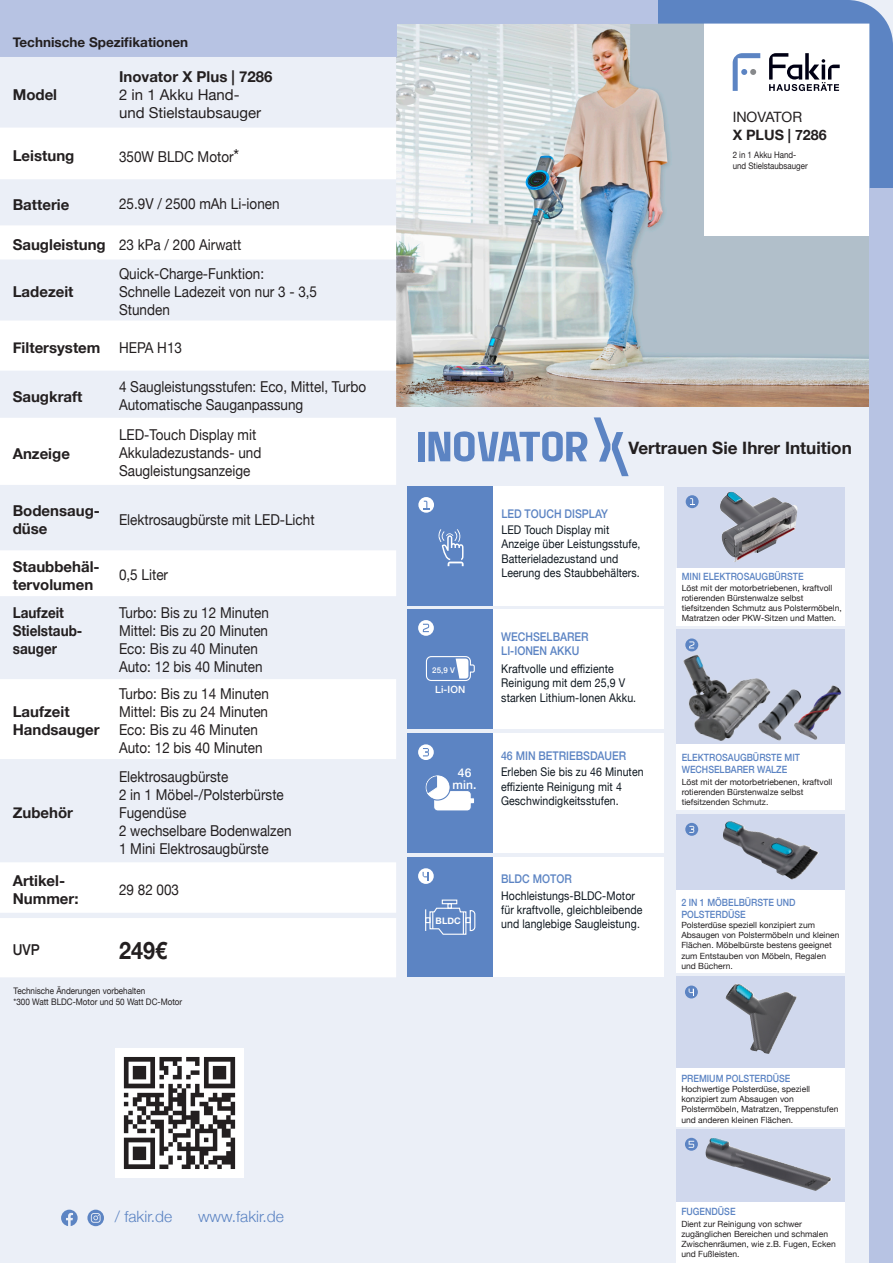
<style>
.page{position:relative;width:893px;height:1263px;background:#ebeff7}
.page>*{position:absolute;margin:0;border:0;box-sizing:border-box;transform-origin:0 0}
.t1{font:700 24px "Helvetica Neue";color:#231f20;scale:.9 1}
.t2{font:700 17.1px "Helvetica Neue";color:#231f20}
.t3{font:300 15.6px "Helvetica Neue";color:#5c84c3}
.t4{font:15px/18px "Helvetica Neue";color:#231f20;scale:.9 1}
.t5{font:700 15px/18px "Helvetica Neue";color:#231f20}
.t6{font:15px/18px "Helvetica Neue";color:#231f20}
.t7{font:700 15px/18px "Helvetica Neue";color:#231f20;scale:.9 1}
.t8{font:500 15px "Helvetica Neue";color:#231f20;scale:.9 1}
.t9{font:700 14.25px "Helvetica Neue";color:#231f20}
.t10{font:14.25px "Helvetica Neue";color:#231f20}
.t11{font:700 13.5px "Helvetica Neue";color:#231f20}
.t12{font:12px/14.4px "Helvetica Neue";letter-spacing:.01em;color:#0e171f;scale:.88 1}
.t13{font:500 12px/14.4px "Helvetica Neue";color:#5c84c3;scale:.88 1}
.t14{font:500 12px/12px "Helvetica Neue";color:#fff;text-align:center}
.t15{font:500 10.05px/12px "Helvetica Neue";color:#5c84c3;scale:.88 1}
.t16{font:500 10.05px "Helvetica Neue";color:#fff}
.t17{font:9px/10.8px "Helvetica Neue";color:#231f20;scale:.9 1}
.t18{font:9px/10.8px "Helvetica Neue";color:#231f20;scale:.88 1}
.t19{font:700 9px "Helvetica Neue";color:#fff}
.t20{font:8.55px/10.2px "Helvetica Neue";color:#231f20}
.t21{font:500 7.8px "Helvetica Neue";color:#fff}
.s1{font-size:18px}
.s2{font-weight:700}
.s3{font-weight:400}
</style>
<div class="page">
<img style="left:115px;top:1049px;width:129px;height:128px">
<div style="left:0;top:918px;width:396px;height:59px;background:#fff"></div>
<img style="left:397px;top:24px;width:472px;height:382px">
<div style="left:704px;top:24px;width:165px;height:212px;background:#fff"></div>
<div style="left:0;top:0;width:657px;height:24px;background:#b7c3e3"></div>
<div style="left:869px;top:189px;width:24px;height:1074px;background:#b7c3e3"></div>
<svg style="left:657px;top:0;width:236px;height:189px"></svg>
<div style="left:0;top:24px;width:396px;height:33px;background:#b7c3e3"></div>
<svg style="left:0;top:128px;width:396px;height:357px;fill:#fff"></svg>
<svg style="left:0;top:550px;width:396px;height:363px"></svg>
<div style="left:422px;top:857px;width:242px;height:120px;background:#fff"></div>
<div style="left:407px;top:857px;width:86px;height:120px;background:#5c84c3"></div>
<div style="left:422px;top:486px;width:242px;height:119px;background:#fff"></div>
<div style="left:408px;top:486px;width:85px;height:119px;background:#5c84c3"></div>
<svg style="left:418px;top:497px;width:16px;height:16px"></svg>
<svg style="left:424px;top:501px;width:6px;height:8px"></svg>
<div style="left:422px;top:609px;width:242px;height:120px;background:#fff"></div>
<div style="left:407px;top:609px;width:86px;height:120px;background:#5c84c3"></div>
<svg style="left:418px;top:620px;width:16px;height:16px"></svg>
<svg style="left:423px;top:624px;width:6px;height:8px"></svg>
<div style="left:422px;top:734px;width:242px;height:119px;background:#fff"></div>
<div style="left:407px;top:734px;width:86px;height:119px;background:#5c84c3"></div>
<svg style="left:418px;top:744px;width:16px;height:16px"></svg>
<svg style="left:423px;top:748px;width:6px;height:8px"></svg>
<svg style="left:425px;top:903px;width:51px;height:32px"></svg>
<div style="left:442px;top:899px;width:15px;height:5px;border:1px solid #fff"></div>
<svg style="left:418px;top:868px;width:16px;height:16px"></svg>
<svg style="left:423px;top:872px;width:6px;height:8px"></svg>
<svg style="left:425px;top:656px;width:50px;height:25px"></svg>
<svg style="left:425px;top:775px;width:49px;height:36px"></svg>
<svg style="left:438px;top:529px;width:26px;height:37px"></svg>
<div style="left:677px;top:487px;width:168px;height:81px;background:#d0d8ed"></div>
<img style="left:720px;top:492px;width:78px;height:70px">
<div style="left:676px;top:568px;width:169px;height:58px;background:#fff"></div>
<div style="left:686px;top:495px;width:13px;height:13px;background:#5c84c3;border-radius:50%"></div>
<svg style="left:690px;top:498px;width:5px;height:7px"></svg>
<div style="left:676px;top:889px;width:168px;height:83px;background:#fff"></div>
<div style="left:676px;top:814px;width:168px;height:76px;background:#d0d8ed"></div>
<img style="left:723px;top:821px;width:77px;height:59px">
<svg style="left:685px;top:823px;width:13px;height:13px"></svg>
<svg style="left:689px;top:826px;width:5px;height:7px"></svg>
<div style="left:676px;top:630px;width:168px;height:115px;background:#d0d8ed"></div>
<img style="left:797px;top:685px;width:45px;height:55px">
<img style="left:683px;top:641px;width:114px;height:100px">
<div style="left:676px;top:744px;width:168px;height:65px;background:#fff"></div>
<svg style="left:685px;top:638px;width:13px;height:13px"></svg>
<svg style="left:689px;top:641px;width:5px;height:7px"></svg>
<div style="left:676px;top:1068px;width:168px;height:59px;background:#fff"></div>
<div style="left:676px;top:977px;width:168px;height:91px;background:#d0d8ed"></div>
<img style="left:725px;top:983px;width:72px;height:71px">
<svg style="left:685px;top:985px;width:13px;height:13px"></svg>
<svg style="left:689px;top:988px;width:5px;height:7px"></svg>
<div style="left:676px;top:1202px;width:168px;height:61px;background:#fff"></div>
<div style="left:676px;top:1129px;width:168px;height:73px;background:#d0d8ed"></div>
<img style="left:706px;top:1138px;width:126px;height:53px">
<svg style="left:685px;top:1138px;width:13px;height:13px"></svg>
<svg style="left:689px;top:1141px;width:5px;height:7px"></svg>
<svg style="left:428px;top:431px;width:159px;height:31px"></svg>
<div style="left:418px;top:432px;width:6px;height:29px;background:#5c84c3"></div>
<svg style="left:594px;top:417px;width:35px;height:59px"></svg>
<svg style="left:87px;top:1209px;width:17px;height:17px"></svg>
<svg style="left:61px;top:1209px;width:17px;height:17px"></svg>
<h3 class="t11" style="left:13px;top:31px;width:177px">Technische Spezifikationen</h3>
<h3 class="t5" style="left:13px;top:86px;width:46px">Model</h3>
<h3 class="t5" style="left:119px;top:68px;width:155px">Inovator X Plus | 7286</h3>
<h3 class="t6" style="left:119px;top:86px;width:143px">2 in 1 Akku Hand&shy;und Stielstaubsauger</h3>
<h3 class="t5" style="left:13px;top:147px;width:63px">Leistung</h3>
<h3 class="t4" style="left:119px;top:149px;width:135px">350W BLDC Motor<span class="s1">*</span></h3>
<h3 class="t5" style="left:13px;top:196px;width:58px">Batterie</h3>
<h3 class="t4" style="left:119px;top:196px;width:180px">25.9V / 2500 mAh Li-ionen</h3>
<h3 class="t4" style="left:13px;top:236px;width:255px"><span class="s2">Saugleistung</span> 23 kPa / 200 Airwatt</h3>
<h3 class="t5" style="left:13px;top:283px;width:62px">Ladezeit</h3>
<h3 class="t4" style="left:119px;top:266px;width:222px">Quick-Charge-Funktion:<br>Schnelle Ladezeit von nur 3 - 3,5<br>Stunden</h3>
<h3 class="t5" style="left:13px;top:339px;width:171px">Filtersystem <span class="s3">HEPA H13</span></h3>
<h3 class="t5" style="left:13px;top:388px;width:71px">Saugkraft</h3>
<h3 class="t4" style="left:119px;top:379px;width:276px">4 Saugleistungsstufen: Eco, Mittel, Turbo<br>Automatische Sauganpassung</h3>
<h3 class="t5" style="left:13px;top:445px;width:59px">Anzeige</h3>
<h3 class="t4" style="left:119px;top:427px;width:160px">LED-Touch Display mit<br>Akkuladezustands- und<br>Saugleistungsanzeige</h3>
<h3 class="t5" style="left:13px;top:502px;width:89px">Bodensaug&shy;düse</h3>
<h3 class="t4" style="left:119px;top:511px;width:219px">Elektrosaugbürste mit LED-Licht</h3>
<h3 class="t5" style="left:13px;top:558px;width:88px">Staubbehäl&shy;tervolumen</h3>
<h3 class="t4" style="left:119px;top:567px;width:56px">0,5 Liter</h3>
<h3 class="t7" style="left:13px;top:604px;width:79px">Laufzeit<br>Stielstaub&shy;sauger</h3>
<h3 class="t4" style="left:119px;top:604px;width:168px">Turbo: Bis zu 12 Minuten<br>Mittel: Bis zu 20 Minuten<br>Eco: Bis zu 40 Minuten<br>Auto: 12 bis 40 Minuten</h3>
<h3 class="t5" style="left:13px;top:703px;width:88px">Laufzeit<br>Handsauger</h3>
<h3 class="t4" style="left:119px;top:686px;width:168px">Turbo: Bis zu 14 Minuten<br>Mittel: Bis zu 24 Minuten<br>Eco: Bis zu 46 Minuten<br>Auto: 12 bis 40 Minuten</h3>
<h3 class="t5" style="left:13px;top:804px;width:62px">Zubehör</h3>
<h3 class="t4" style="left:119px;top:768px;width:193px">Elektrosaugbürste<br>2 in 1 Möbel-/Polsterbürste<br>Fugendüse<br>2 wechselbare Bodenwalzen<br>1 Mini Elektrosaugbürste</h3>
<h3 class="t5" style="left:13px;top:872px;width:67px">Artikel-<br>Nummer:</h3>
<h3 class="t4" style="left:119px;top:881px;width:68px">29 82 003</h3>
<h3 class="t8" style="left:13px;top:937px;width:32px">UVP</h3>
<h1 class="t1" style="left:119px;top:932px;width:55px">249€</h1>
<p class="t17" style="left:14px;top:986px;width:189px">Technische Änderungen vorbehalten<br>*300 Watt BLDC-Motor und 50 Watt DC-Motor</p>
<h3 class="t3" style="left:115px;top:1204px;width:59px">/ fakir.de</h3>
<h3 class="t3" style="left:198px;top:1204px;width:87px">www.fakir.de</h3>
<h3 class="t10" style="left:733px;top:107px;width:71px">INOVATOR</h3>
<h3 class="t9" style="left:733px;top:123px;width:96px">X PLUS | 7286</h3>
<p class="t18" style="left:733px;top:150px;width:87px">2 in 1 Akku Hand&shy;und Stielstaubsauger</p>
<p class="t21" style="left:432px;top:664px;width:24px">25,9 V</p>
<p class="t16" style="left:435px;top:681px;width:32px">Li-ION</p>
<h3 class="t14" style="left:453px;top:766px;width:25px">46 min.</h3>
<h2 class="t2" style="left:629px;top:434px;width:225px">Vertrauen Sie Ihrer Intuition</h2>
<h3 class="t13" style="left:501px;top:505px;width:123px">LED TOUCH DISPLAY</h3>
<h3 class="t12" style="left:501px;top:523px;width:159px">LED Touch Display mit<br>Anzeige über Leistungsstufe,<br>Batterieladezustand und<br>Leerung des Staubbehälters.</h3>
<h3 class="t13" style="left:501px;top:628px;width:101px">WECHSELBARER<br>LI-IONEN AKKU</h3>
<h3 class="t12" style="left:501px;top:662px;width:155px">Kraftvolle und effiziente<br>Reinigung mit dem 25,9 V starken Lithium-Ionen Akku.</h3>
<h3 class="t13" style="left:501px;top:747px;width:144px">46 MIN BETRIEBSDAUER</h3>
<h3 class="t12" style="left:501px;top:765px;width:164px">Erleben Sie bis zu 46 Minuten effiziente Reinigung mit 4<br>Geschwindigkeitsstufen.</h3>
<p class="t15" style="left:682px;top:569px;width:140px">MINI ELEKTROSAUGBÜRSTE</p>
<p class="t20" style="left:682px;top:583px;width:162px">Löst mit der motorbetriebenen, kraftvoll rotierenden Bürstenwalze selbst tiefsitzenden Schmutz aus Polstermöbeln, Matratzen oder PKW-Sitzen und Matten.</p>
<p class="t15" style="left:682px;top:751px;width:136px">ELEKTROSAUGBÜRSTE MIT<br>WECHSELBARER WALZE</p>
<p class="t20" style="left:682px;top:777px;width:152px">Löst mit der motorbetriebenen, kraftvoll rotierenden Bürstenwalze selbst tiefsitzenden Schmutz.</p>
<p class="t19" style="left:436px;top:913px;width:27px">BLDC</p>
<h3 class="t13" style="left:501px;top:871px;width:82px">BLDC MOTOR</h3>
<h3 class="t12" style="left:501px;top:889px;width:162px">Hochleistungs-BLDC-Motor für kraftvolle, gleichbleibende und langlebige Saugleistung.</h3>
<p class="t15" style="left:681px;top:895px;width:131px">2 IN 1 MÖBELBÜRSTE UND<br>POLSTERDÜSE</p>
<p class="t20" style="left:681px;top:920px;width:160px">Polsterdüse speziell konzipiert zum Absaugen von Polstermöbeln und kleinen Flächen. Möbelbürste bestens geeignet zum Entstauben von Möbeln, Regalen und Büchern.</p>
<p class="t15" style="left:681px;top:1071px;width:125px">PREMIUM POLSTERDÜSE</p>
<p class="t20" style="left:681px;top:1084px;width:159px">Hochwertige Polsterdüse, speziell konzipiert zum Absaugen von Polstermöbeln, Matratzen, Treppenstufen und anderen kleinen Flächen.</p>
<p class="t15" style="left:681px;top:1205px;width:63px">FUGENDÜSE</p>
<p class="t20" style="left:681px;top:1219px;width:156px">Dient zur Reinigung von schwer zugänglichen Bereichen und schmalen<br>Zwischenräumen, wie z.B. Fugen, Ecken und Fußleisten.</p>
</div>
